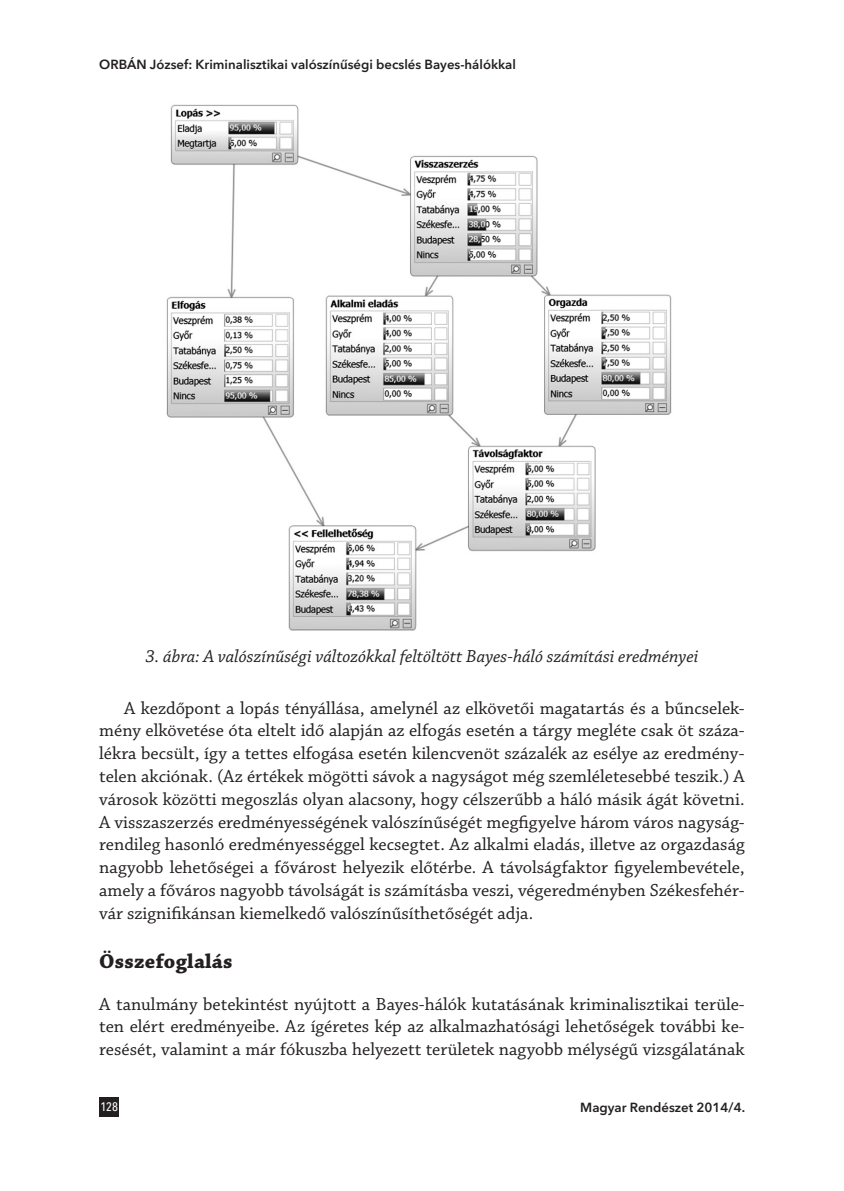
<style>
.page{position:relative;width:844px;height:1191px;background:#fff}
.page>*{position:absolute;margin:0;border:0;box-sizing:border-box;transform-origin:0 0}
.Címsor_1{font:700 21px "Chaparral Pro";letter-spacing:.01em;color:#231f20}
.Szöveg{font:18.38px/22.8px "Chaparral Pro";color:#231f20;text-align:justify}
.Szöveg_első_bekezdés{font:18.38px/22.8px "Chaparral Pro";color:#231f20;text-align:justify}
.képalá{font:italic 18.38px "Chaparral Pro";color:#231f20}
.t1{font:600 13.12px "Avenir Next LT Pro";color:#231f20}
.t2{font:500 condensed 12.25px "Avenir Next LT Pro";color:#fff}
</style>
<div class="page">
<div style="left:99px;top:1096px;width:20px;height:20px;background:#231f20"></div>
<img style="left:166px;top:104px;width:506px;height:527px">
<p class="t1" style="left:99px;top:57px;width:418px">ORBÁN József: Kriminalisztikai valószínűségi becslés Bayes-hálókkal</p>
<p class="képalá" style="left:145px;top:646px;width:554px">3. ábra: A valószínűségi változókkal feltöltött Bayes-háló számítási eredményei</p>
<p class="Szöveg" style="left:99px;top:697px;width:646px;text-indent:25px">A kezdőpont a lopás tényállása, amelynél az elkövetői magatartás és a bűncselek&shy;mény elkövetése óta eltelt idő alapján az elfogás esetén a tárgy megléte csak öt száza&shy;lékra becsült, így a tettes elfogása esetén kilencvenöt százalék az esélye az eredmény&shy;telen akciónak. (Az értékek mögötti sávok a nagyságot még szemléletesebbé teszik.) A városok közötti megoszlás olyan alacsony, hogy célszerűbb a háló másik ágát követni.<br>A visszaszerzés eredményességének valószínűségét megfigyelve három város nagyság&shy;rendileg hasonló eredményességgel kecsegtet. Az alkalmi eladás, illetve az orgazdaság nagyobb lehetőségei a fővárost helyezik előtérbe. A távolságfaktor figyelembevétele, amely a főváros nagyobb távolságát is számításba veszi, végeredményben Székesfehér&shy;vár szignifikánsan kiemelkedő valószínűsíthetőségét adja.</p>
<p class="Címsor_1" style="left:99px;top:948px;width:135px">Összefoglalás</p>
<p class="Szöveg_első_bekezdés" style="left:99px;top:993px;width:646px">A tanulmány betekintést nyújtott a Bayes-hálók kutatásának kriminalisztikai terüle&shy;ten elért eredményeibe. Az ígéretes kép az alkalmazhatósági lehetőségek további ke&shy;resését, valamint a már fókuszba helyezett területek nagyobb mélységű vizsgálatának</p>
<p class="t2" style="left:100px;top:1099px;width:19px">128</p>
<p class="t1" style="left:580px;top:1099px;width:166px">Magyar Rendészet 2014/4.</p>
</div>
